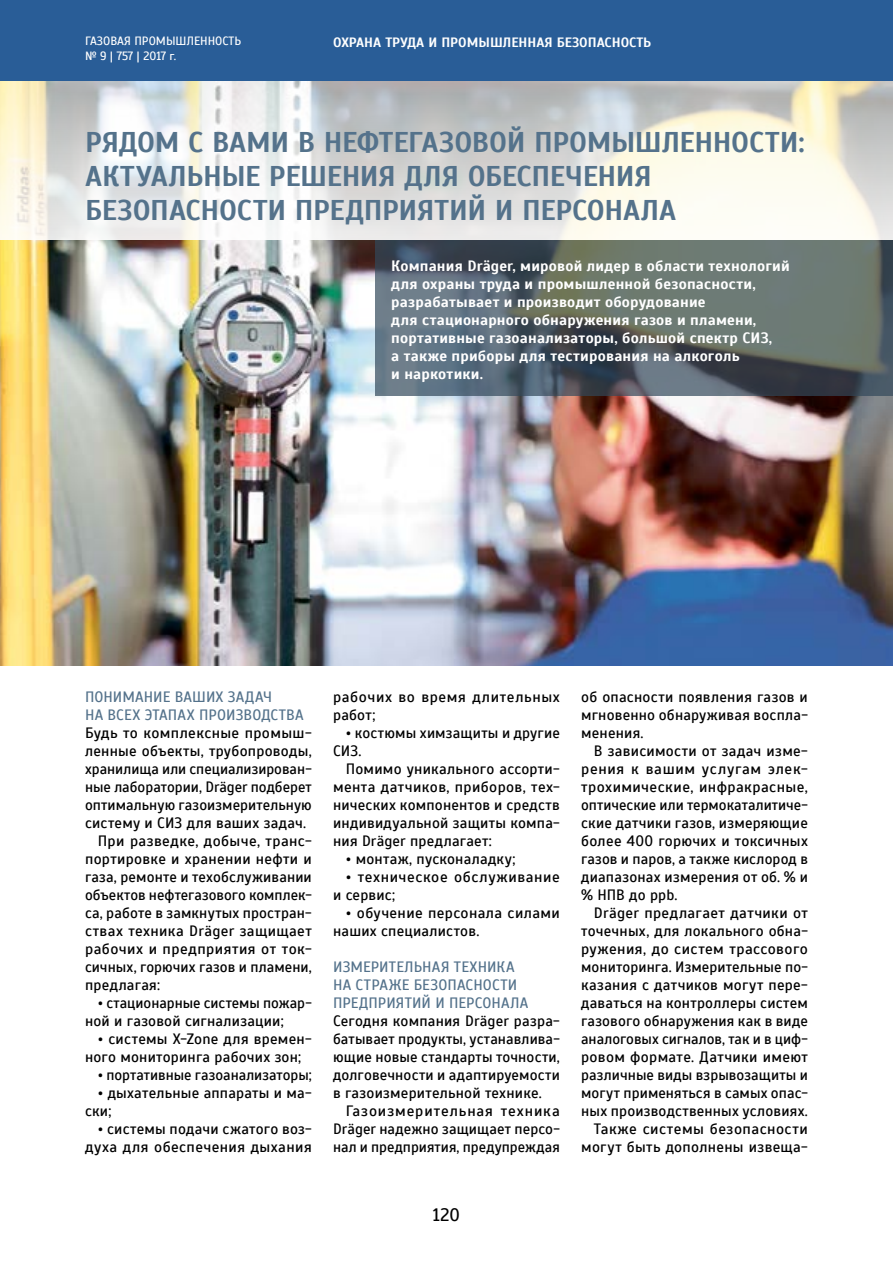
<style>
.page{position:relative;width:893px;height:1263px;background:#fff}
.page>*{position:absolute;margin:0;border:0;box-sizing:border-box;transform-origin:0 0}
.t1{font:700 28.5px/34.2px "Scada";letter-spacing:-.01em;color:#54728b}
.t2{font:18px "Scada";color:#000}
.t3{font:15px/18px "Scada";letter-spacing:.015em;color:#000}
.t4{font:700 15px/18px "Scada";letter-spacing:.01em;color:#fff}
.t5{font:15px/18px "Scada";letter-spacing:.01em;color:#54728b}
.t6{font:15px/18px "Scada";letter-spacing:.035em;color:#000}
.t7{font:15px/18px "Scada";letter-spacing:.04em;color:#000}
.t8{font:700 13.5px "Scada";color:#fff}
.t9{font:12px/14.4px "Scada";color:#fff}
</style>
<div class="page">
<div style="left:0;top:0;width:893px;height:81px;background:#295d97"></div>
<img style="left:0;top:81px;width:893px;height:159px">
<img style="left:0;top:240px;width:893px;height:426px">
<svg style="left:376px;top:240px;width:517px;height:156px;background:#5b676a"></svg>
<p class="t9" style="left:85px;top:34px;width:158px">ГАЗОВАЯ ПРОМЫШЛЕННОСТЬ № 9 | 757 | 2017 г.</p>
<p class="t8" style="left:333px;top:34px;width:320px">ОХРАНА ТРУДА И ПРОМЫШЛЕННАЯ БЕЗОПАСНОСТЬ</p>
<h1 class="t1" style="left:85px;top:125px;width:721px">РЯДОМ С ВАМИ В НЕФТЕГАЗОВОЙ ПРОМЫШЛЕННОСТИ:<br>АКТУАЛЬНЫЕ РЕШЕНИЯ ДЛЯ ОБЕСПЕЧЕНИЯ<br>БЕЗОПАСНОСТИ ПРЕДПРИЯТИЙ И ПЕРСОНАЛА</h1>
<p class="t4" style="left:391px;top:257px;width:400px">Компания Dräger, мировой лидер в области технологий для охраны труда и промышленной безопасности, разрабатывает и производит оборудование<br>для стационарного обнаружения газов и пламени, портативные газоанализаторы, большой спектр СИЗ,<br>а также приборы для тестирования на алкоголь<br>и наркотики.</p>
<p class="t5" style="left:85px;top:688px;width:220px">ПОНИМАНИЕ ВАШИХ ЗАДАЧ<br>НА ВСЕХ ЭТАПАХ ПРОИЗВОДСТВА</p>
<p class="t3" style="left:85px;top:724px;width:228px">Будь то комплексные промыш-</p>
<p class="t3" style="left:85px;top:742px;width:228px">ленные объекты, трубопроводы,</p>
<p class="t3" style="left:85px;top:760px;width:228px">хранилища или специализирован-</p>
<p class="t3" style="left:85px;top:778px;width:228px">ные лаборатории, Dräger подберет</p>
<p class="t3" style="left:85px;top:796px;width:228px">оптимальную газоизмерительную</p>
<p class="t3" style="left:85px;top:814px;width:223px">систему и СИЗ для ваших задач.</p>
<p class="t3" style="left:98px;top:832px;width:216px">При разведке, добыче, транс-</p>
<p class="t3" style="left:85px;top:850px;width:228px">портировке и хранении нефти и</p>
<p class="t3" style="left:85px;top:868px;width:228px">газа, ремонте и техобслуживании</p>
<p class="t3" style="left:85px;top:886px;width:228px">объектов нефтегазового комплек-</p>
<p class="t3" style="left:85px;top:904px;width:228px">са, работе в замкнутых простран-</p>
<p class="t3" style="left:85px;top:922px;width:228px">ствах техника Dräger защищает</p>
<p class="t3" style="left:85px;top:940px;width:228px">рабочих и предприятия от ток-</p>
<p class="t3" style="left:85px;top:958px;width:228px">сичных, горючих газов и пламени,</p>
<p class="t3" style="left:85px;top:976px;width:77px">предлагая:</p>
<p class="t3" style="left:85px;top:994px;width:228px;text-indent:13px">• стационарные системы пожар&shy;ной и газовой сигнализации;</p>
<p class="t3" style="left:85px;top:1030px;width:228px;text-indent:13px">• системы X-Zone для времен&shy;ного мониторинга рабочих зон;</p>
<p class="t3" style="left:98px;top:1066px;width:216px">• портативные газоанализаторы;</p>
<p class="t3" style="left:85px;top:1084px;width:228px;text-indent:13px">• дыхательные аппараты и ма&shy;ски;</p>
<p class="t3" style="left:85px;top:1120px;width:228px;text-align:right">• системы подачи сжатого воз&shy;духа для обеспечения дыхания</p>
<p class="t7" style="left:333px;top:688px;width:228px">рабочих во время длительных работ;</p>
<p class="t3" style="left:333px;top:724px;width:228px;text-indent:13px">• костюмы химзащиты и другие<br>СИЗ.</p>
<p class="t3" style="left:333px;top:760px;width:228px;text-align:justify;text-indent:13px">Помимо уникального ассорти&shy;мента датчиков, приборов, тех&shy;нических компонентов и средств индивидуальной защиты компа&shy;ния Dräger предлагает:</p>
<p class="t3" style="left:346px;top:850px;width:171px">• монтаж, пусконаладку;</p>
<p class="t6" style="left:333px;top:868px;width:228px;text-indent:13px">• техническое обслуживание и сервис;</p>
<p class="t3" style="left:333px;top:904px;width:228px;text-indent:13px">• обучение персонала силами наших специалистов.</p>
<p class="t5" style="left:333px;top:958px;width:197px">ИЗМЕРИТЕЛЬНАЯ ТЕХНИКА<br>НА СТРАЖЕ БЕЗОПАСНОСТИ<br>ПРЕДПРИЯТИЙ И ПЕРСОНАЛА</p>
<p class="t3" style="left:333px;top:1012px;width:228px;text-align:justify">Сегодня компания Dräger разра&shy;батывает продукты, устанавлива&shy;ющие новые стандарты точности, долговечности и адаптируемости в газоизмерительной технике.</p>
<p class="t3" style="left:333px;top:1102px;width:228px;text-align:justify;text-indent:13px">Газоизмерительная техника Dräger надежно защищает персо&shy;нал и предприятия, предупреждая</p>
<p class="t2" style="left:433px;top:1204px;width:28px">120</p>
<p class="t3" style="left:581px;top:688px;width:228px;text-align:justify">об опасности появления газов и мгновенно обнаруживая воспла&shy;менения.</p>
<p class="t3" style="left:581px;top:742px;width:228px;text-align:justify;text-indent:13px">В зависимости от задач изме&shy;рения к вашим услугам элек&shy;трохимические, инфракрасные, оптические или термокаталитиче&shy;ские датчики газов, измеряющие более 400 горючих и токсичных газов и паров, а также кислород в диапазонах измерения от об. % и % НПВ до ppb.</p>
<p class="t3" style="left:581px;top:904px;width:228px;text-align:right">Dräger предлагает датчики от точечных, для локального обна&shy;ружения, до систем трассового мониторинга. Измерительные по&shy;казания с датчиков могут пере&shy;даваться на контроллеры систем газового обнаружения как в виде аналоговых сигналов, так и в циф&shy;ровом формате. Датчики имеют различные виды взрывозащиты и могут применяться в самых опас&shy;ных производственных условиях.<br>Также системы безопасности могут быть дополнены извеща-</p>
</div>
